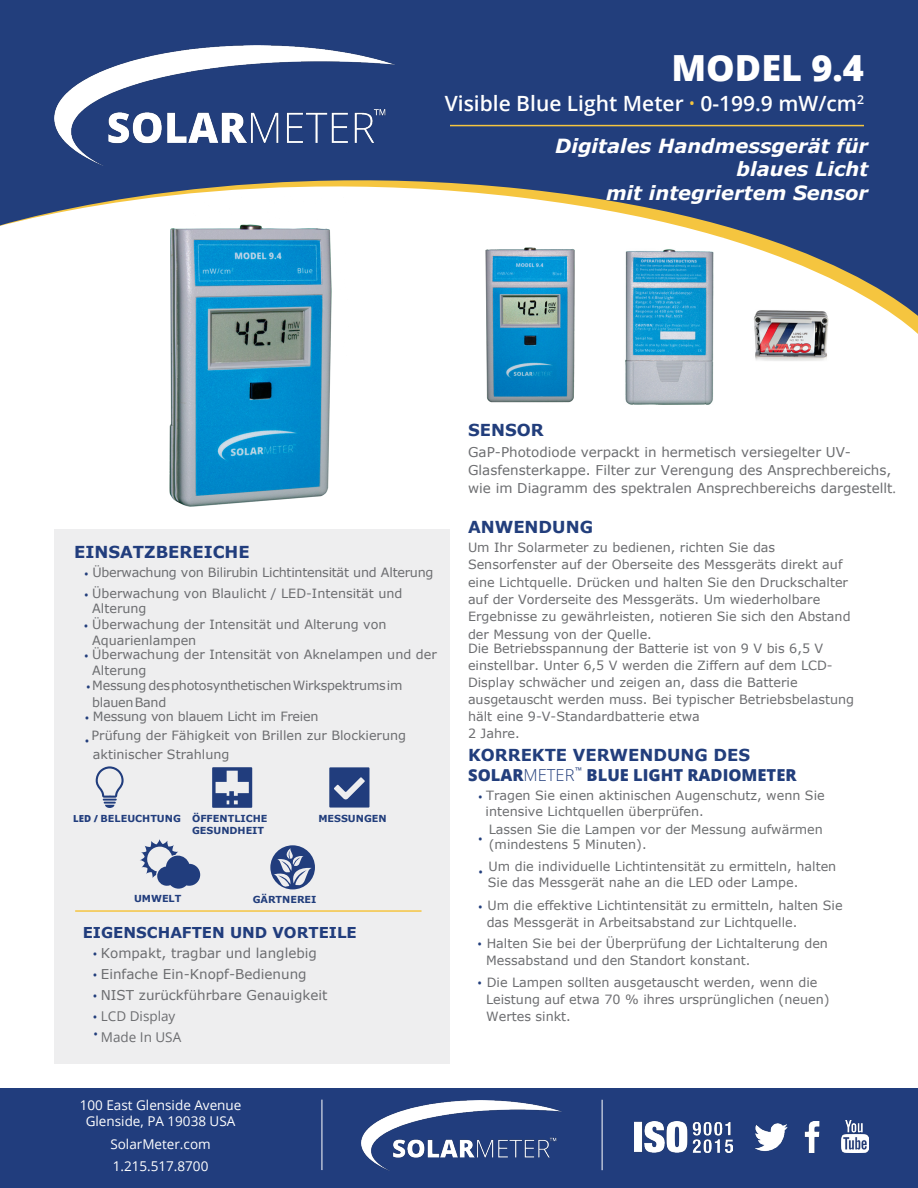
<style>
.page{position:relative;width:918px;height:1188px;background:#fff}
.page>*{position:absolute;margin:0;border:0;box-sizing:border-box;transform-origin:0 0}
.t1{font:800 36px "Open Sans";color:#fff}
.t2{font:600 21px "Open Sans";color:#fff}
.t3{font:italic 700 19.5px/23.4px "Verdana";color:#fff;text-align:right}
.t4{font:700 16.5px/19.4px "Verdana";color:#223e7c}
.t5{font:800 16.5px "Open Sans";color:#223e7c}
.t6{font:700 16.5px "Verdana";color:#213d7d}
.t7{font:700 15px "Verdana";color:#213d7d}
.t8{font:13.5px/18.3px "Verdana";color:#6c6d70}
.t9{font:13.5px "Open Sans";color:#fff}
.t10{font:13.5px "Open Sans";color:#6c6d70}
.t11{font:13.5px "Roboto";color:#223e7c}
.t12{font:12.75px/17px "Verdana";color:#6c6d70}
.t13{font:12.75px/16.5px "Verdana";letter-spacing:-.02em;color:#6c6d70}
.t14{font:12.75px/15.3px "Verdana";color:#6d6f71}
.t15{font:700 9.75px/11.7px "Verdana";color:#223e7c}
.t16{font:700 9.75px "Verdana";color:#213d7d}
.t17{font:7.8px "Arial";color:#223e7c}
.s1{font-size:13.5px;color:#f5c53f}
.s2{font-family:"Roboto";font-size:13.5px;color:#223e7c}
.s3{font-family:"Open Sans";font-weight:800}
.s4{font-family:"Roboto";color:#223e7c}
.s5{font-family:"Open Sans"}
.s6{font-family:"Open Sans";font-weight:300}
</style>
<div class="page">
<div style="left:54px;top:529px;width:396px;height:535px;background:#eeeeef"></div>
<svg style="left:0;top:0;width:918px;height:328px;fill:#223e7c"></svg>
<hr style="left:450px;top:125px;width:414px;height:1px;background:#f5c53f">
<img style="left:54px;top:46px;width:341px;height:119px">
<div style="left:0;top:1089px;width:918px;height:99px;background:#213d7d"></div>
<img style="left:362px;top:1100px;width:199px;height:70px">
<hr style="left:322px;top:1100px;width:1px;height:70px;background:#fff">
<hr style="left:602px;top:1100px;width:1px;height:70px;background:#fff">
<img style="left:635px;top:1122px;width:98px;height:30px">
<img style="left:841px;top:1120px;width:27px;height:33px">
<img style="left:804px;top:1122px;width:16px;height:31px">
<img style="left:755px;top:1123px;width:33px;height:28px">
<img style="left:616px;top:231px;width:108px;height:174px">
<img style="left:152px;top:196px;width:197px;height:311px">
<img style="left:476px;top:235px;width:108px;height:168px">
<hr style="left:75px;top:910px;width:347px;height:2px;background:#f5c541">
<img style="left:750px;top:310px;width:79px;height:51px">
<svg style="left:212px;top:767px;width:40px;height:41px"></svg>
<svg style="left:329px;top:767px;width:40px;height:41px"></svg>
<svg style="left:96px;top:766px;width:28px;height:42px"></svg>
<svg style="left:140px;top:839px;width:60px;height:50px"></svg>
<svg style="left:270px;top:845px;width:45px;height:44px"></svg>
<p class="t1" style="left:671px;top:41px;width:194px">MODEL 9.4</p>
<p class="t2" style="left:445px;top:89px;width:421px">Visible Blue Light Meter <span class="s1">•</span> 0-199.9 mW/cm<sup>2</sup></p>
<p class="t3" style="left:555px;top:134px;width:315px">Digitales Handmessgerät für blaues Licht<br>mit integriertem Sensor</p>
<p class="t6" style="left:74px;top:541px;width:177px">EINSATZBEREICHE</p>
<p class="t13" style="left:84px;top:564px;width:351px"><span class="s2">•</span> Überwachung von Bilirubin Lichtintensität und Alterung</p>
<p class="t12" style="left:92px;top:586px;width:312px;line-height:15.3px;text-indent:-8px"><span class="s2">•</span> Überwachung von Blaulicht / LED-Intensität und<br>Alterung</p>
<p class="t12" style="left:92px;top:617px;width:296px;line-height:15.3px;text-indent:-9px"><span class="s2">•</span> Überwachung der Intensität und Alterung von<br>Aquarienlampen</p>
<p class="t12" style="left:92px;top:647px;width:346px;line-height:15.3px;text-indent:-8px"><span class="s2">•</span> Überwachung der Intensität von Aknelampen und der<br>Alterung</p>
<p class="t13" style="left:92px;top:677px;width:312px;text-indent:-6px"><span class="s2">•</span>Messung des photosynthetischen Wirkspektrums im blauen Band</p>
<p class="t13" style="left:85px;top:708px;width:235px"><span class="s2">•</span> Messung von blauem Licht im Freien</p>
<p class="t12" style="left:93px;top:725px;width:315px;line-height:19.5px;text-indent:-8px"><span class="s2">•</span> Prüfung der Fähigkeit von Brillen zur Blockierung aktinischer Strahlung</p>
<p class="t16" style="left:73px;top:811px;width:109px"><span class="s3">LED /</span> BELEUCHTUNG</p>
<p class="t15" style="left:192px;top:813px;width:77px">ÖFFENTLICHE<br>GESUNDHEIT</p>
<p class="t15" style="left:318px;top:813px;width:70px">MESSUNGEN</p>
<p class="t16" style="left:134px;top:892px;width:49px">UMWELT</p>
<p class="t15" style="left:253px;top:893px;width:65px">GÄRTNEREI</p>
<p class="t7" style="left:83px;top:922px;width:276px">EIGENSCHAFTEN UND VORTEILE</p>
<p class="t8" style="left:93px;top:944px;width:226px"><span class="s4">•</span> Kompakt, tragbar und langlebig</p>
<p class="t8" style="left:93px;top:965px;width:215px"><span class="s4">•</span> Einfache Ein-Knopf-Bedienung</p>
<p class="t8" style="left:93px;top:986px;width:236px"><span class="s4">•</span> NIST zurückführbare Genauigkeit</p>
<p class="t10" style="left:93px;top:1007px;width:84px"><span class="s4">•</span> LCD Display</p>
<p class="t10" style="left:93px;top:1028px;width:89px"><sup>•</sup> Made In USA</p>
<p class="t9" style="left:80px;top:1096px;width:163px">100 East Glenside Avenue</p>
<p class="t9" style="left:86px;top:1112px;width:151px">Glenside, PA 19038 USA</p>
<p class="t9" style="left:110px;top:1135px;width:102px">SolarMeter.com</p>
<p class="t9" style="left:113px;top:1157px;width:97px">1.215.517.8700</p>
<p class="t4" style="left:468px;top:420px;width:77px">SENSOR</p>
<p class="t8" style="left:468px;top:443px;width:429px">GaP-Photodiode verpackt in hermetisch versiegelter UV-<br>Glasfensterkappe. Filter zur Verengung des Ansprechbereichs, wie im Diagramm des spektralen Ansprechbereichs dargestellt<span class="s5">.</span></p>
<p class="t4" style="left:468px;top:517px;width:127px">ANWENDUNG</p>
<p class="t12" style="left:468px;top:539px;width:384px">Um Ihr Solarmeter zu bedienen, richten Sie das Sensorfenster auf der Oberseite des Messgeräts direkt auf eine Lichtquelle. Drücken und halten Sie den Druckschalter auf der Vorderseite des Messgeräts. Um wiederholbare Ergebnisse zu gewährleisten, notieren Sie sich den Abstand der Messung von der Quelle.</p>
<p class="t12" style="left:468px;top:640px;width:388px">Die Betriebsspannung der Batterie ist von 9 V bis 6,5 V einstellbar. Unter 6,5 V werden die Ziffern auf dem LCD-Display schwächer und zeigen an, dass die Batterie ausgetauscht werden muss. Bei typischer Betriebsbelastung hält eine 9-V-Standardbatterie etwa<br>2 Jahre.</p>
<p class="t4" style="left:468px;top:745px;width:284px">KORREKTE VERWENDUNG DES<br><span class="s3">SOLAR</span><span class="s6">METER</span></p>
<p class="t17" style="left:574px;top:765px;width:9px">™</p>
<p class="t5" style="left:587px;top:762px;width:211px">BLUE LIGHT RADIOMETER</p>
<p class="t11" style="left:478px;top:787px;width:6px">•</p>
<p class="t12" style="left:486px;top:787px;width:341px">Tragen Sie einen aktinischen Augenschutz, wenn Sie intensive Lichtquellen überprüfen.</p>
<p class="t11" style="left:478px;top:829px;width:6px">•</p>
<p class="t11" style="left:479px;top:862px;width:6px">•</p>
<p class="t12" style="left:488px;top:858px;width:350px">Um die individuelle Lichtintensität zu ermitteln, halten<br>Sie das Messgerät nahe an die LED oder Lampe.</p>
<p class="t11" style="left:478px;top:898px;width:6px">•</p>
<p class="t12" style="left:487px;top:897px;width:357px">Um die effektive Lichtintensität zu ermitteln, halten Sie das Messgerät in Arbeitsabstand zur Lichtquelle.</p>
<p class="t12" style="left:477px;top:935px;width:352px"><span class="s2">•</span> Halten Sie bei der Überprüfung der Lichtalterung den</p>
<p class="t12" style="left:486px;top:952px;width:266px">Messabstand und den Standort konstant.</p>
<p class="t12" style="left:477px;top:973px;width:341px"><span class="s2">•</span> Die Lampen sollten ausgetauscht werden, wenn die</p>
<p class="t12" style="left:486px;top:990px;width:345px">Leistung auf etwa 70 % ihres ursprünglichen (neuen)<br>Wertes sinkt.</p>
<p class="t14" style="left:489px;top:822px;width:336px">Lassen Sie die Lampen vor der Messung aufwärmen (mindestens 5 Minuten).</p>
</div>
